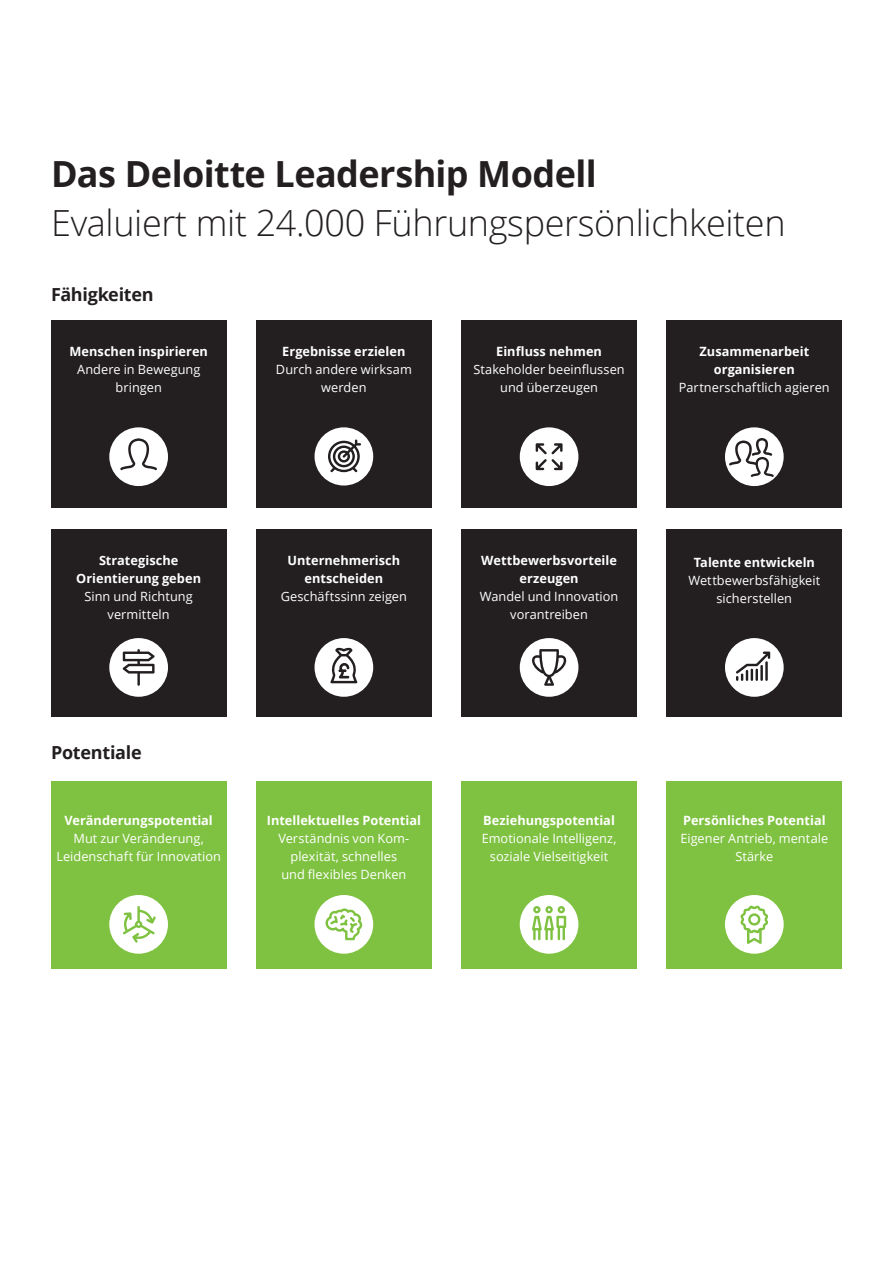
<style>
.page{position:relative;width:893px;height:1263px;background:#fff}
.page>*{position:absolute;margin:0;border:0;box-sizing:border-box;transform-origin:0 0}
.t1{font:300 36px "Open Sans";letter-spacing:-.01em;color:#231f20}
.t2{font:700 36px "Open Sans";letter-spacing:-.015em;color:#231f20}
.t3{font:700 18px "Open Sans";letter-spacing:-.015em;color:#231f20}
.t4{font:12.75px/18px "Open Sans";letter-spacing:.005em;color:#fff;text-align:center}
.t5{font:700 12.75px/18px "Open Sans";letter-spacing:.005em;color:#fff;text-align:center}
</style>
<div class="page">
<div style="left:667px;top:781px;width:175px;height:188px;background:#7fc241"></div>
<div style="left:461px;top:781px;width:176px;height:188px;background:#7fc241"></div>
<div style="left:256px;top:781px;width:175px;height:188px;background:#7fc241"></div>
<div style="left:51px;top:781px;width:175px;height:188px;background:#7fc241"></div>
<div style="left:51px;top:320px;width:175px;height:188px;background:#231f20"></div>
<div style="left:256px;top:320px;width:175px;height:188px;background:#231f20"></div>
<div style="left:461px;top:320px;width:176px;height:188px;background:#231f20"></div>
<div style="left:667px;top:320px;width:175px;height:188px;background:#231f20"></div>
<div style="left:51px;top:529px;width:175px;height:188px;background:#231f20"></div>
<div style="left:256px;top:529px;width:175px;height:188px;background:#231f20"></div>
<div style="left:461px;top:529px;width:176px;height:188px;background:#231f20"></div>
<div style="left:667px;top:529px;width:175px;height:188px;background:#231f20"></div>
<svg style="left:725px;top:895px;width:59px;height:59px"></svg>
<svg style="left:520px;top:895px;width:58px;height:59px"></svg>
<svg style="left:109px;top:895px;width:59px;height:59px"></svg>
<svg style="left:314px;top:895px;width:59px;height:59px"></svg>
<svg style="left:315px;top:427px;width:59px;height:59px"></svg>
<svg style="left:520px;top:427px;width:58px;height:59px"></svg>
<svg style="left:109px;top:427px;width:59px;height:59px"></svg>
<svg style="left:109px;top:638px;width:59px;height:59px"></svg>
<svg style="left:315px;top:638px;width:58px;height:59px"></svg>
<svg style="left:520px;top:638px;width:58px;height:59px"></svg>
<svg style="left:725px;top:638px;width:59px;height:59px"></svg>
<svg style="left:725px;top:427px;width:59px;height:59px"></svg>
<h1 class="t2" style="left:51px;top:148px;width:547px">Das Deloitte Leadership Modell</h1>
<h1 class="t1" style="left:51px;top:198px;width:736px">Evaluiert mit 24.000 Führungspersönlichkeiten</h1>
<h2 class="t3" style="left:51px;top:282px;width:104px">Fähigkeiten</h2>
<p class="t5" style="left:69px;top:342px;width:140px">Menschen inspirieren</p>
<p class="t4" style="left:77px;top:360px;width:125px">Andere in Bewegung bringen</p>
<p class="t5" style="left:282px;top:342px;width:125px">Ergebnisse erzielen</p>
<p class="t4" style="left:276px;top:360px;width:137px">Durch andere wirksam werden</p>
<p class="t5" style="left:496px;top:342px;width:107px">Einfluss nehmen</p>
<p class="t4" style="left:473px;top:360px;width:153px">Stakeholder beeinflussen und überzeugen</p>
<p class="t5" style="left:699px;top:342px;width:111px">Zusammenarbeit organisieren</p>
<p class="t4" style="left:679px;top:378px;width:152px">Partnerschaftlich agieren</p>
<p class="t5" style="left:76px;top:551px;width:126px">Strategische<br>Orientierung geben</p>
<p class="t4" style="left:85px;top:587px;width:110px">Sinn und Richtung vermitteln</p>
<p class="t5" style="left:288px;top:551px;width:114px">Unternehmerisch entscheiden</p>
<p class="t4" style="left:281px;top:587px;width:128px">Geschäftssinn zeigen</p>
<h2 class="t3" style="left:51px;top:740px;width:92px">Potentiale</h2>
<p class="t5" style="left:65px;top:811px;width:150px">Veränderungspotential</p>
<p class="t4" style="left:56px;top:829px;width:166px">Mut zur Veränderung,<br>Leidenschaft für Innovation</p>
<p class="t5" style="left:267px;top:811px;width:156px">Intellektuelles Potential</p>
<p class="t4" style="left:278px;top:829px;width:132px">Verständnis von Kom&shy;plexität, schnelles und flexibles Denken</p>
<p class="t5" style="left:481px;top:551px;width:137px">Wettbewerbsvorteile erzeugen</p>
<p class="t4" style="left:480px;top:587px;width:140px">Wandel und Innovation vorantreiben</p>
<p class="t5" style="left:483px;top:811px;width:133px">Beziehungspotential</p>
<p class="t4" style="left:482px;top:829px;width:136px">Emotionale Intelligenz, soziale Vielseitigkeit</p>
<p class="t5" style="left:694px;top:553px;width:123px">Talente entwickeln</p>
<p class="t4" style="left:688px;top:571px;width:133px">Wettbewerbsfähigkeit sicherstellen</p>
<p class="t5" style="left:683px;top:811px;width:144px">Persönliches Potential</p>
<p class="t4" style="left:680px;top:829px;width:149px">Eigener Antrieb, mentale<br>Stärke</p>
</div>
